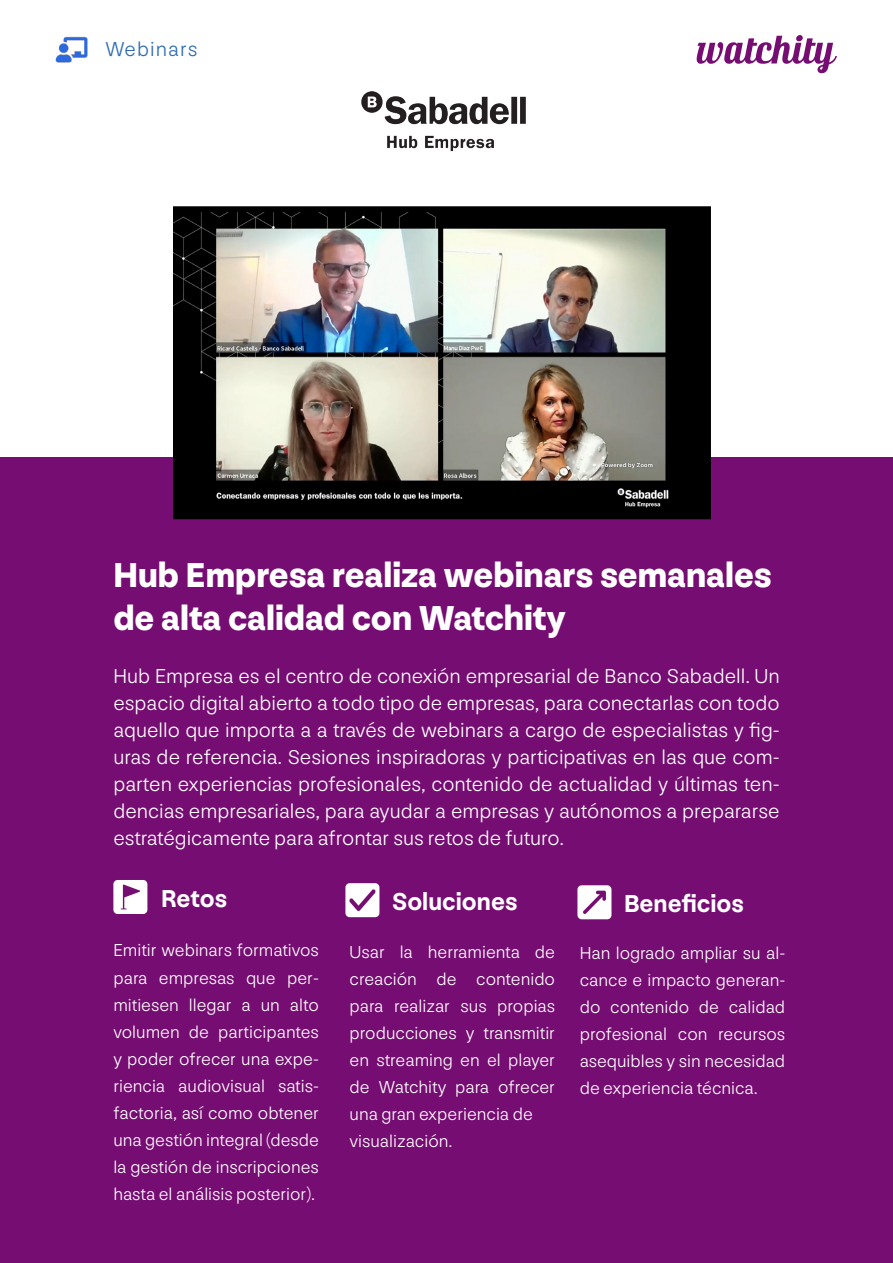
<style>
.page{position:relative;width:893px;height:1263px;background:#fff}
.page>*{position:absolute;margin:0;border:0;box-sizing:border-box;transform-origin:0 0}
.Texto_título_inicial{font:900 36px/43.2px "NN Forever Grotesk STD";color:#fff}
.subtítulo-destacados{font:700 25.5px "NN Forever Grotesk STD";color:#fff}
.texto-intro-destacad{font:300 21px/27px "NN Forever Grotesk STD";color:#fff;text-align:justify}
.Formato-documento{font:300 21px "NN Forever Grotesk STD";letter-spacing:.05em;color:#2e6bb4}
.texto-intro-destacad-2{font:300 18px/27px "NN Forever Grotesk STD";color:#fff;text-align:justify}
</style>
<div class="page">
<div style="left:0;top:457px;width:893px;height:806px;background:#760d72"></div>
<img style="left:174px;top:206px;width:536px;height:314px">
<img style="left:361px;top:91px;width:165px;height:61px">
<svg style="left:697px;top:35px;width:140px;height:38px"></svg>
<div style="left:345px;top:883px;width:34px;height:34px;background:#fff;border-radius:4px"></div>
<svg style="left:349px;top:889px;width:27px;height:22px"></svg>
<div style="left:577px;top:885px;width:34px;height:34px;background:#fff;border-radius:4px"></div>
<svg style="left:583px;top:890px;width:23px;height:24px"></svg>
<div style="left:113px;top:880px;width:34px;height:34px;background:#fff;border-radius:4px"></div>
<svg style="left:121px;top:884px;width:19px;height:25px"></svg>
<img style="left:55px;top:36px;width:33px;height:27px">
<p class="Formato-documento" style="left:105px;top:37px;width:94px">Webinars</p>
<p class="Texto_título_inicial" style="left:113px;top:554px;width:660px">Hub Empresa realiza webinars semanales de alta calidad con Watchity</p>
<p class="texto-intro-destacad" style="left:113px;top:662px;width:668px">Hub Empresa es el centro de conexión empresarial de Banco Sabadell. Un espacio digital abierto a todo tipo de empresas, para conectarlas con todo aquello que importa a a través de webinars a cargo de especialistas y fig&shy;uras de referencia. Sesiones inspiradoras y participativas en las que com&shy;parten experiencias profesionales, contenido de actualidad y últimas ten&shy;dencias empresariales, para ayudar a empresas y autónomos a prepararse estratégicamente para afrontar sus retos de futuro.</p>
<p class="subtítulo-destacados" style="left:161px;top:883px;width:68px">Retos</p>
<p class="subtítulo-destacados" style="left:392px;top:886px;width:127px">Soluciones</p>
<p class="subtítulo-destacados" style="left:624px;top:888px;width:121px">Beneficios</p>
<p class="texto-intro-destacad-2" style="left:113px;top:937px;width:207px">Emitir webinars formativos para empresas que per&shy;mitiesen llegar a un alto volumen de participantes y poder ofrecer una expe&shy;riencia audiovisual satis&shy;factoria, así como obtener una gestión integral (desde la gestión de inscripciones hasta el análisis posterior).</p>
<p class="texto-intro-destacad-2" style="left:350px;top:938px;width:207px">Usar la herramienta de creación de contenido para realizar sus propias producciones y transmitir en streaming en el player de Watchity para ofrecer una gran experiencia de</p>
<p class="texto-intro-destacad-2" style="left:580px;top:939px;width:207px">Han logrado ampliar su al&shy;cance e impacto generan&shy;do contenido de calidad profesional con recursos asequibles y sin necesidad de experiencia técnica.</p>
<p class="texto-intro-destacad-2" style="left:350px;top:1127px;width:104px">visualización.</p>
</div>
